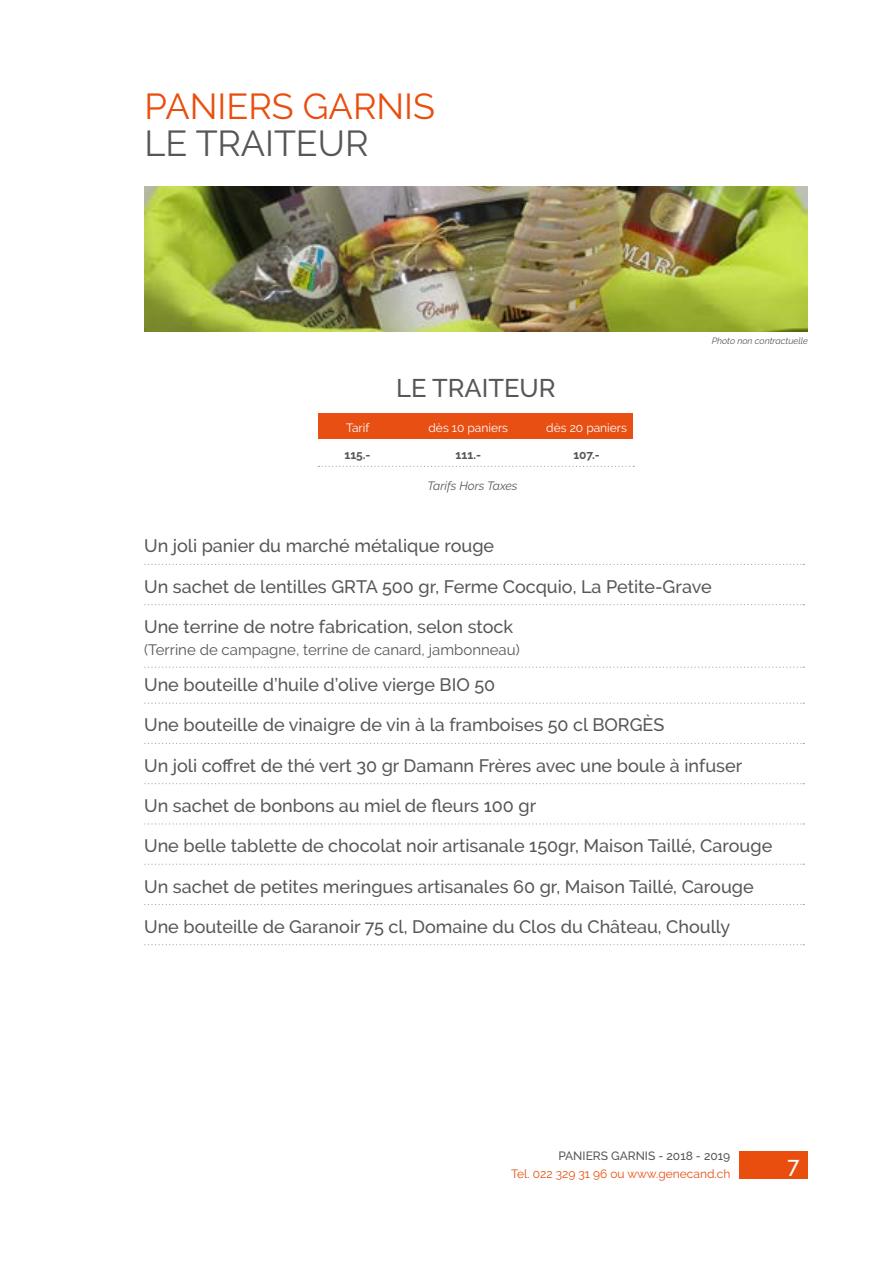
<style>
.page{position:relative;width:893px;height:1263px;background:#fff}
.page>*{position:absolute;margin:0;border:0;box-sizing:border-box;transform-origin:0 0}
.t1{font:36px "Raleway";color:#e94e0f}
.t2{font:36px "Raleway";color:#575756}
.t3{font:500 25.5px "Raleway";color:#575756}
.t4{font:500 22.5px "Raleway";color:#fff}
.t5{font:500 18px "Raleway";color:#575756}
.t6{font:15px "Raleway";color:#575756}
.t7{font:12px "Raleway";color:#e94e0f}
.t8{font:12px "Raleway";color:#fff}
.t9{font:500 12px "Raleway";color:#575756}
.t10{font:700 12px "Raleway";color:#575756}
.t11{font:italic 12px "Raleway";color:#575756}
.t12{font:italic 9px "Raleway";color:#575756}
</style>
<div class="page">
<div style="left:740px;top:1151px;width:68px;height:28px;background:#e94e0f"></div>
<img style="left:145px;top:187px;width:663px;height:144px">
<svg style="left:144px;top:564px;width:660px;height:1px"></svg>
<svg style="left:144px;top:604px;width:660px;height:1px"></svg>
<svg style="left:144px;top:667px;width:660px;height:1px"></svg>
<svg style="left:144px;top:703px;width:660px;height:1px"></svg>
<svg style="left:144px;top:743px;width:660px;height:1px"></svg>
<svg style="left:144px;top:783px;width:660px;height:1px"></svg>
<svg style="left:144px;top:823px;width:660px;height:1px"></svg>
<svg style="left:144px;top:864px;width:660px;height:1px"></svg>
<svg style="left:144px;top:904px;width:660px;height:1px"></svg>
<svg style="left:144px;top:944px;width:660px;height:1px"></svg>
<div style="left:319px;top:414px;width:314px;height:25px;background:#e84f13"></div>
<svg style="left:319px;top:466px;width:315px;height:1px"></svg>
<h1 class="t1" style="left:145px;top:85px;width:292px">PANIERS GARNIS</h1>
<h1 class="t2" style="left:145px;top:123px;width:225px">LE TRAITEUR</h1>
<p class="t8" style="left:346px;top:421px;width:25px">Tarif</p>
<p class="t10" style="left:344px;top:448px;width:28px">115.-</p>
<h2 class="t3" style="left:396px;top:373px;width:161px">LE TRAITEUR</h2>
<p class="t8" style="left:428px;top:421px;width:81px">dès 10 paniers</p>
<p class="t10" style="left:456px;top:448px;width:27px">111.-</p>
<p class="t11" style="left:428px;top:478px;width:92px">Tarifs Hors Taxes</p>
<p class="t8" style="left:546px;top:421px;width:82px">dès 20 paniers</p>
<p class="t10" style="left:573px;top:448px;width:28px">107.-</p>
<p class="t12" style="left:712px;top:336px;width:98px">Photo non contractuelle</p>
<p class="t5" style="left:144px;top:536px;width:351px">Un joli panier du marché métalique rouge</p>
<p class="t5" style="left:144px;top:576px;width:569px">Un sachet de lentilles GRTA 500 gr, Ferme Cocquio, La Petite-Grave</p>
<p class="t5" style="left:144px;top:616px;width:371px">Une terrine de notre fabrication, selon stock</p>
<p class="t6" style="left:144px;top:641px;width:377px">(Terrine de campagne, terrine de canard, jambonneau)</p>
<p class="t5" style="left:144px;top:674px;width:353px">Une bouteille d’huile d’olive vierge BIO 50</p>
<p class="t5" style="left:144px;top:715px;width:522px">Une bouteille de vinaigre de vin à la framboises 50 cl BORGÈS</p>
<p class="t5" style="left:144px;top:755px;width:599px">Un joli coffret de thé vert 30 gr Damann Frères avec une boule à infuser</p>
<p class="t5" style="left:144px;top:795px;width:394px">Un sachet de bonbons au miel de fleurs 100 gr</p>
<p class="t5" style="left:144px;top:835px;width:630px">Une belle tablette de chocolat noir artisanale 150gr, Maison Taillé, Carouge</p>
<p class="t5" style="left:144px;top:876px;width:611px">Un sachet de petites meringues artisanales 60 gr, Maison Taillé, Carouge</p>
<p class="t5" style="left:144px;top:916px;width:588px">Une bouteille de Garanoir 75 cl, Domaine du Clos du Château, Choully</p>
<p class="t9" style="left:558px;top:1149px;width:173px">PANIERS GARNIS - 2018 - 2019</p>
<p class="t7" style="left:511px;top:1167px;width:221px">Tel. 022 329 31 96 ou www.genecand.ch</p>
<p class="t4" style="left:787px;top:1152px;width:14px">7</p>
</div>
